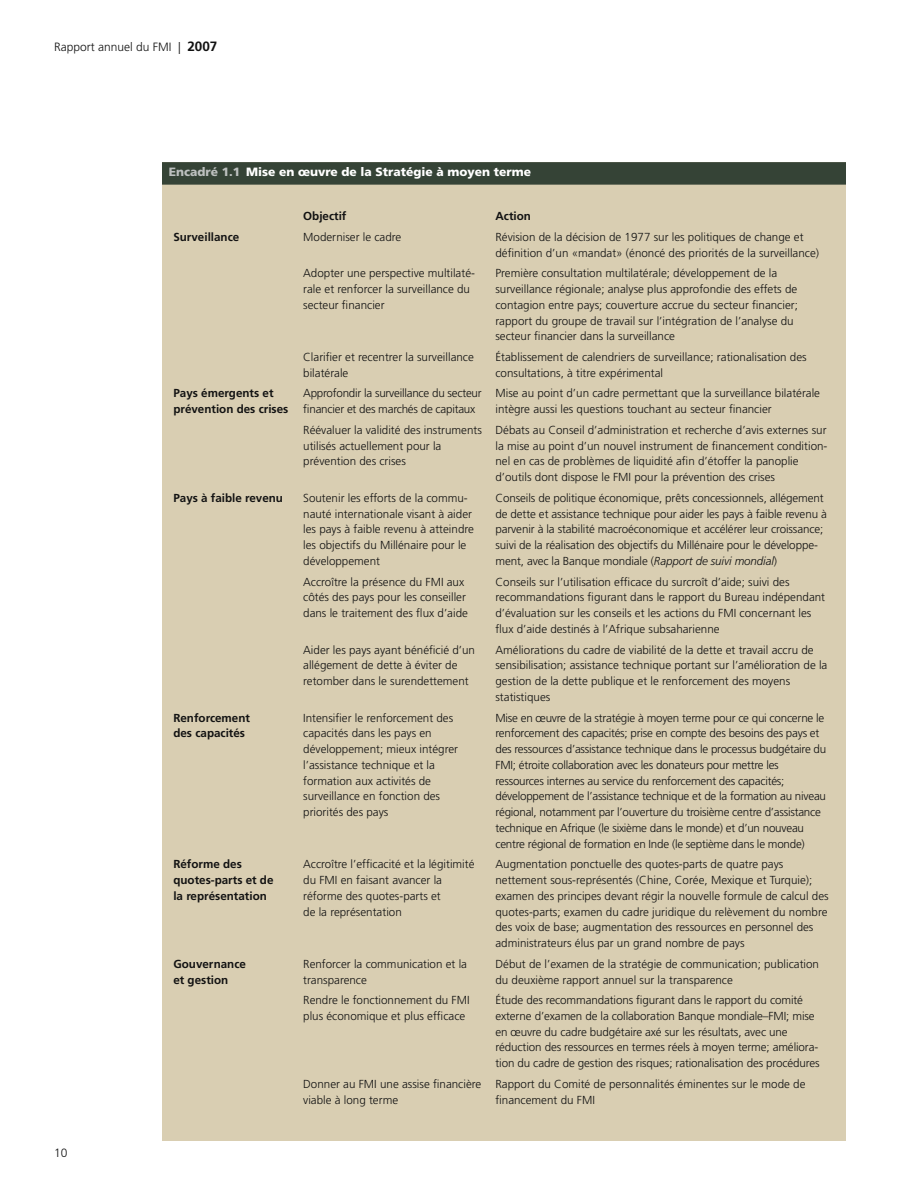
<style>
.page{position:relative;width:918px;height:1188px;background:#fff}
.page>*{position:absolute;margin:0;border:0;box-sizing:border-box;transform-origin:0 0}
.t1{font:900 12px "Frutiger";color:#fff}
.t2{font:300 12px "Frutiger";color:#121212}
.t3{font:300 11.7px/15.8px "Frutiger";color:#121212}
.t4{font:300 11.7px/15.8px "Frutiger";letter-spacing:-.02em;color:#121212}
.t5{font:700 11.7px/15.8px "Frutiger";color:#121212}
.s1{font-weight:700;font-size:13.5px}
.s2{color:#bdc0bf}
.s3{font-style:italic}
</style>
<div class="page">
<div style="left:162px;top:162px;width:684px;height:979px;background:#d9ceb2"></div>
<div style="left:162px;top:162px;width:684px;height:23px;background:#354336"></div>
<p class="t2" style="left:54px;top:40px;width:165px">Rapport annuel du FMI | <span class="s1">2007</span></p>
<p class="t1" style="left:169px;top:165px;width:364px"><span class="s2">Encadré 1.1</span> Mise en œuvre de la Stratégie à moyen terme</p>
<p class="t5" style="left:303px;top:208px;width:45px">Objectif</p>
<p class="t5" style="left:495px;top:208px;width:37px">Action</p>
<p class="t2" style="left:54px;top:1146px;width:15px">1 0</p>
<p class="t5" style="left:173px;top:229px;width:67px">Surveillance</p>
<p class="t3" style="left:303px;top:229px;width:100px">Moderniser le cadre</p>
<p class="t3" style="left:495px;top:229px;width:325px">Révision de la décision de 1 977 sur les politiques de change et définition d’un «mandat» (énoncé des priorités de la surveillance)</p>
<p class="t3" style="left:303px;top:266px;width:173px">Adopter une perspective multilaté&shy;rale et renforcer la surveillance du secteur financier</p>
<p class="t3" style="left:495px;top:266px;width:304px">Première consultation multilatérale; développement de la surveillance régionale; analyse plus approfondie des effets de contagion entre pays; couverture accrue du secteur financier; rapport du groupe de travail sur l’intégration de l’analyse du secteur financier dans la surveillance</p>
<p class="t3" style="left:303px;top:349px;width:172px">Clarifier et recentrer la surveillance bilatérale</p>
<p class="t3" style="left:495px;top:349px;width:313px">Établissement de calendriers de surveillance; rationalisation des consultations, à titre expérimental</p>
<p class="t5" style="left:173px;top:386px;width:116px">Pays émergents et prévention des crises</p>
<p class="t4" style="left:303px;top:386px;width:180px">Approfondir la surveillance du secteur financier et des marchés de capitaux</p>
<p class="t3" style="left:495px;top:386px;width:326px">Mise au point d’un cadre permettant que la surveillance bilatérale intègre aussi les questions touchant au secteur financier</p>
<p class="t3" style="left:303px;top:422px;width:180px">Réévaluer la validité des instruments utilisés actuellement pour la prévention des crises</p>
<p class="t3" style="left:495px;top:422px;width:334px">Débats au Conseil d’administration et recherche d’avis externes sur la mise au point d’un nouvel instrument de financement condition&shy;nel en cas de problèmes de liquidité afin d’étoffer la panoplie d’outils dont dispose le FMI pour la prévention des crises</p>
<p class="t5" style="left:173px;top:490px;width:111px">Pays à faible revenu</p>
<p class="t3" style="left:303px;top:490px;width:172px">Soutenir les efforts de la commu&shy;nauté internationale visant à aider les pays à faible revenu à atteindre les objectifs du Millénaire pour le développement</p>
<p class="t3" style="left:495px;top:490px;width:333px">Conseils de politique économique, prêts concessionnels, allégement de dette et assistance technique pour aider les pays à faible revenu à parvenir à la stabilité macroéconomique et accélérer leur croissance; suivi de la réalisation des objectifs du Millénaire pour le développe&shy;ment, avec la Banque mondiale (<span class="s3">Rapport de suivi mondial</span>)</p>
<p class="t3" style="left:303px;top:574px;width:166px">Accroître la présence du FMI aux côtés des pays pour les conseiller dans le traitement des flux d’aide</p>
<p class="t3" style="left:495px;top:574px;width:331px">Conseils sur l’utilisation efficace du surcroît d’aide; suivi des recommandations figurant dans le rapport du Bureau indépendant d’évaluation sur les conseils et les actions du FMI concernant les flux d’aide destinés à l’Afrique subsaharienne</p>
<p class="t3" style="left:303px;top:642px;width:173px">Aider les pays ayant bénéficié d’un allégement de dette à éviter de retomber dans le surendettement</p>
<p class="t3" style="left:495px;top:642px;width:333px">Améliorations du cadre de viabilité de la dette et travail accru de sensibilisation; assistance technique portant sur l’amélioration de la gestion de la dette publique et le renforcement des moyens statistiques</p>
<p class="t5" style="left:173px;top:710px;width:78px">Renforcement des capacités</p>
<p class="t3" style="left:303px;top:710px;width:156px">Intensifier le renforcement des capacités dans les pays en développement; mieux intégrer l’assistance technique et la formation aux activités de surveillance en fonction des priorités des pays</p>
<p class="t4" style="left:495px;top:710px;width:332px">Mise en œuvre de la stratégie à moyen terme pour ce qui concerne le renforcement des capacités; prise en compte des besoins des pays et des ressources d’assistance technique dans le processus budgétaire du FMI; étroite collaboration avec les donateurs pour mettre les ressources internes au service du renforcement des capacités; développement de l’assistance technique et de la formation au niveau régional, notamment par l’ouverture du troisième centre d’assistance technique en Afrique (le sixième dans le monde) et d’un nouveau centre régional de formation en Inde (le septième dans le monde)</p>
<p class="t5" style="left:173px;top:856px;width:102px">Réforme des quotes-parts et de la représentation</p>
<p class="t3" style="left:303px;top:857px;width:173px">Accroître l’efficacité et la légitimité du FMI en faisant avancer la réforme des quotes-parts et<br>de la représentation</p>
<p class="t3" style="left:495px;top:857px;width:335px">Augmentation ponctuelle des quotes-parts de quatre pays nettement sous-représentés (Chine, Corée, Mexique et Turquie); examen des principes devant régir la nouvelle formule de calcul des quotes-parts; examen du cadre juridique du relèvement du nombre des voix de base; augmentation des ressources en personnel des administrateurs élus par un grand nombre de pays</p>
<p class="t5" style="left:173px;top:956px;width:74px">Gouvernance et gestion</p>
<p class="t3" style="left:303px;top:956px;width:165px">Renforcer la communication et la transparence</p>
<p class="t3" style="left:495px;top:956px;width:325px">Début de l’examen de la stratégie de communication; publication du deuxième rapport annuel sur la transparence</p>
<p class="t3" style="left:303px;top:992px;width:168px">Rendre le fonctionnement du FMI plus économique et plus efficace</p>
<p class="t3" style="left:495px;top:992px;width:326px">Étude des recommandations figurant dans le rapport du comité externe d’examen de la collaboration Banque mondiale–FMI; mise en œuvre du cadre budgétaire axé sur les résultats, avec une réduction des ressources en termes réels à moyen terme; améliora&shy;tion du cadre de gestion des risques; rationalisation des procédures</p>
<p class="t3" style="left:303px;top:1076px;width:180px">Donner au FMI une assise financière viable à long terme</p>
<p class="t3" style="left:495px;top:1076px;width:312px">Rapport du Comité de personnalités éminentes sur le mode de financement du FMI</p>
</div>
